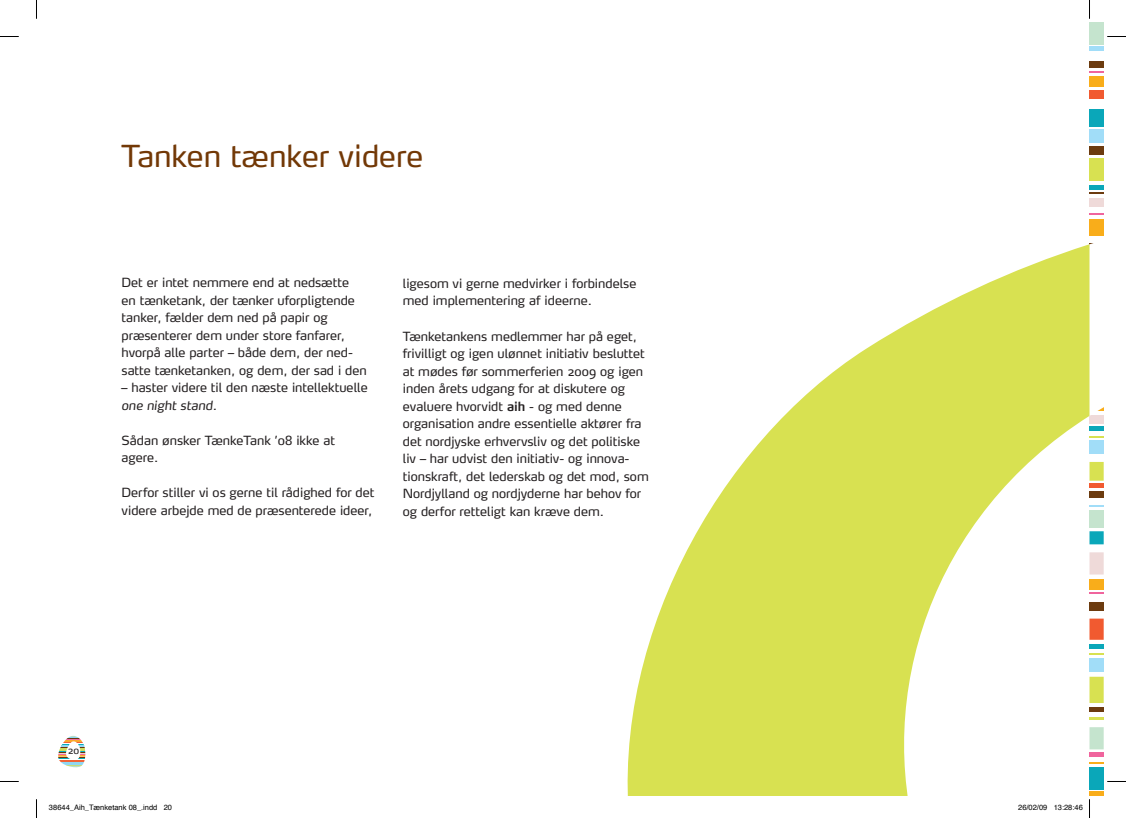
<style>
.page{position:relative;width:1126px;height:818px;background:#fff}
.page>*{position:absolute;margin:0;border:0;box-sizing:border-box;transform-origin:0 0}
.t1{font:30px "Max";color:#723806}
.t2{font:12.5px/17.5px "Max";color:#231f20}
.t3{font:italic 12.5px "Max";color:#231f20}
.t4{font:10px "Max";color:#231f20}
.t5{font:7.5px "Helvetica";color:#000}
.s1{font-weight:600}
</style>
<div class="page">
<hr style="left:1089px;top:47px;width:14px;height:4px;background:#a1ddf8">
<div style="left:1089px;top:61px;width:14px;height:6px;background:#6c3b0f"></div>
<svg style="left:1089px;top:71px;width:14px;height:1px"></svg>
<div style="left:1089px;top:76px;width:14px;height:11px;background:#f9ad1a"></div>
<div style="left:1089px;top:90px;width:14px;height:8px;background:#f15a30"></div>
<div style="left:1089px;top:109px;width:14px;height:18px;background:#0aa7b9"></div>
<div style="left:1089px;top:129px;width:14px;height:13px;background:#a1ddf8"></div>
<div style="left:1089px;top:146px;width:14px;height:8px;background:#6c3b0f"></div>
<div style="left:1089px;top:22px;width:14px;height:23px;background:#c5e4ce"></div>
<svg style="left:1089px;top:158px;width:14px;height:637px"></svg>
<svg style="left:627px;top:244px;width:462px;height:551px;fill:#d8e151"></svg>
<svg style="left:58px;top:736px;width:28px;height:32px"></svg>
<hr style="left:56px;top:748px;width:30px;height:2px;background:#cddd5e">
<hr style="left:56px;top:735px;width:30px;height:1px;background:#b7dfc9">
<hr style="left:56px;top:761px;width:30px;height:2px;background:#8fd7f3">
<hr style="left:56px;top:751px;width:30px;height:1px;background:#6c350c">
<svg style="left:0;top:36px;width:19px;height:1px"></svg>
<svg style="left:1107px;top:36px;width:18px;height:1px"></svg>
<svg style="left:36px;top:0;width:1px;height:19px"></svg>
<svg style="left:36px;top:799px;width:1px;height:18px"></svg>
<svg style="left:1089px;top:0;width:1px;height:19px"></svg>
<svg style="left:1089px;top:799px;width:1px;height:18px"></svg>
<h1 class="t1" style="left:122px;top:137px;width:303px">Tanken tænker videre</h1>
<p class="t2" style="left:122px;top:273px;width:246px">Det er intet nemmere end at nedsætte<br>en tænketank, der tænker uforpligtende tanker, fælder dem ned på papir og præsenterer dem under store fanfarer, hvorpå alle parter – både dem, der ned&shy;satte tænketanken, og dem, der sad i den</p>
<p class="t2" style="left:122px;top:378px;width:248px">– haster videre til den næste intellektuelle</p>
<p class="t3" style="left:122px;top:397px;width:97px">one night stand.</p>
<p class="t2" style="left:122px;top:431px;width:215px">Sådan ønsker TænkeTank ’08 ikke at agere.</p>
<p class="t2" style="left:122px;top:483px;width:254px">Derfor stiller vi os gerne til rådighed for det videre arbejde med de præsenterede ideer,</p>
<p class="t2" style="left:403px;top:274px;width:235px">ligesom vi gerne medvirker i forbindelse med implementering af ideerne.</p>
<p class="t2" style="left:403px;top:327px;width:247px">Tænketankens medlemmer har på eget, frivilligt og igen ulønnet initiativ besluttet at mødes før sommerferien 2009 og igen inden årets udgang for at diskutere og evaluere hvorvidt <span class="s1">aih</span> - og med denne organisation andre essentielle aktører fra det nordjyske erhvervsliv og det politiske liv – har udvist den initiativ- og innova&shy;tionskraft, det lederskab og det mod, som Nordjylland og nordjyderne har behov for og derfor retteligt kan kræve dem.</p>
<p class="t4" style="left:68px;top:743px;width:13px">20</p>
<p class="t5" style="left:49px;top:800px;width:124px">38644_Aih_Tænketank 08_.indd 20</p>
<p class="t5" style="left:1018px;top:800px;width:66px">26/02/09 13:28:46</p>
</div>
